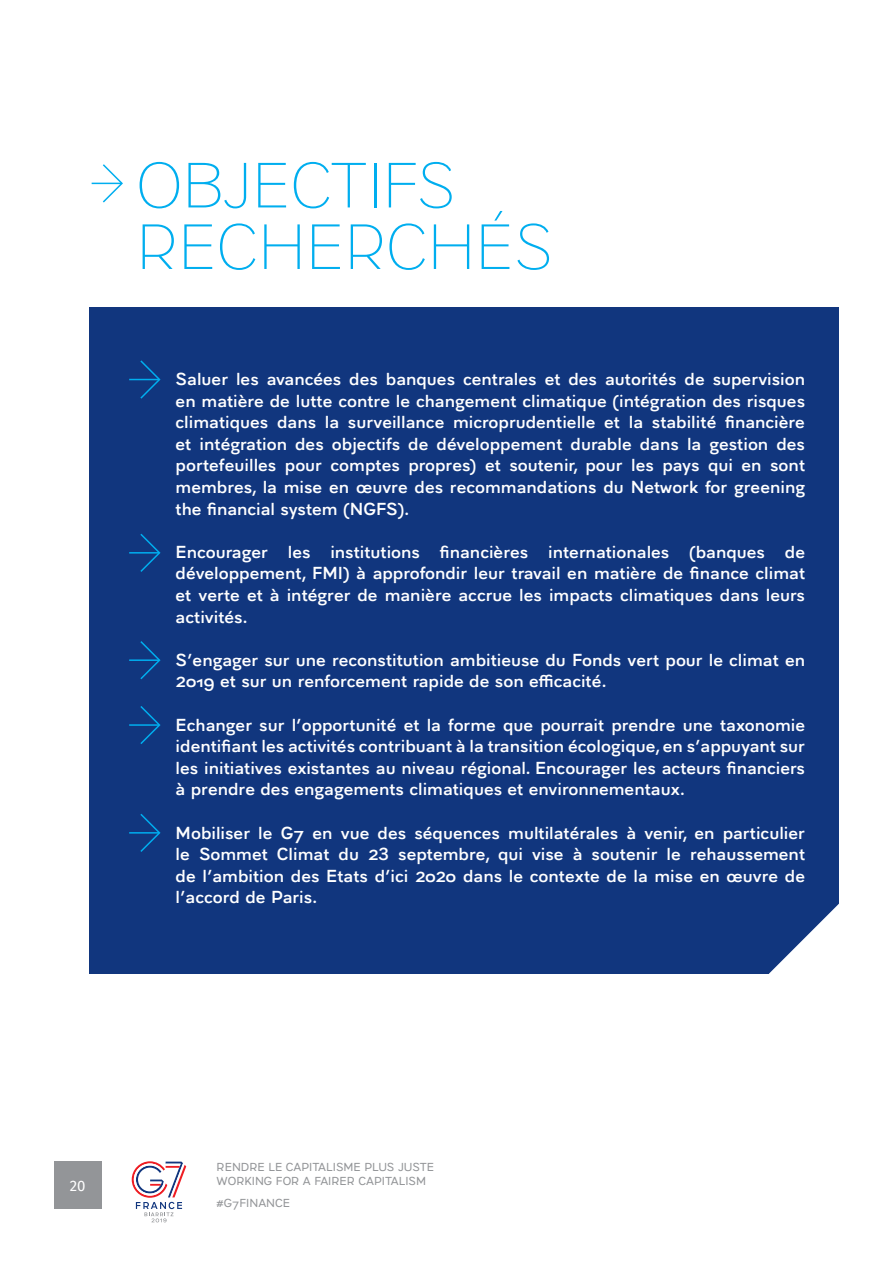
<style>
.page{position:relative;width:893px;height:1263px;background:#fff}
.page>*{position:absolute;margin:0;border:0;box-sizing:border-box;transform-origin:0 0}
.t1{font:100 66px "Aiglon Aaa";color:#00aeef}
.Texte_standard_-_bol{font:700 18px/21.6px "Aiglon Aaa";color:#fff;text-align:justify}
.t2{font:15px "Fira Sans";color:#fff}
.t3{font:12px/14.4px "Aiglon Aaa";color:#939598}
</style>
<div class="page">
<svg style="left:132px;top:1161px;width:54px;height:61px"></svg>
<div style="left:90px;top:307px;width:749px;height:667px;background:#11367e"></div>
<svg style="left:139px;top:360px;width:22px;height:39px"></svg>
<hr style="left:129px;top:379px;width:30px;height:1px;background:#00aeef">
<svg style="left:101px;top:164px;width:22px;height:39px"></svg>
<hr style="left:92px;top:183px;width:30px;height:1px;background:#00aeef">
<svg style="left:140px;top:533px;width:21px;height:39px"></svg>
<hr style="left:129px;top:552px;width:30px;height:2px;background:#00aeef">
<svg style="left:140px;top:641px;width:21px;height:39px"></svg>
<hr style="left:129px;top:659px;width:30px;height:2px;background:#00aeef">
<svg style="left:140px;top:706px;width:21px;height:38px"></svg>
<hr style="left:129px;top:724px;width:30px;height:2px;background:#00aeef">
<svg style="left:139px;top:814px;width:22px;height:38px"></svg>
<hr style="left:129px;top:832px;width:30px;height:1px;background:#00aeef">
<svg style="left:769px;top:904px;width:70px;height:70px"></svg>
<div style="left:54px;top:1161px;width:47px;height:48px;background:#939598"></div>
<p class="t1" style="left:136px;top:137px;width:321px">OBJECTIFS</p>
<p class="t1" style="left:136px;top:199px;width:418px">RECHERCHÉS</p>
<p class="Texte_standard_-_bol" style="left:176px;top:367px;width:631px">Saluer les avancées des banques centrales et des autorités de supervision en matière de lutte contre le changement climatique (intégration des risques climatiques dans la surveillance microprudentielle et la stabilité financière et intégration des objectifs de développement durable dans la gestion des portefeuilles pour comptes propres) et soutenir, pour les pays qui en sont membres, la mise en œuvre des recommandations du Network for greening the financial system (NGFS).</p>
<p class="Texte_standard_-_bol" style="left:176px;top:540px;width:631px">Encourager les institutions financières internationales (banques de développement, FMI) à approfondir leur travail en matière de finance climat et verte et à intégrer de manière accrue les impacts climatiques dans leurs activités.</p>
<p class="Texte_standard_-_bol" style="left:176px;top:648px;width:631px">S’engager sur une reconstitution ambitieuse du Fonds vert pour le climat en<br>2019 et sur un renforcement rapide de son efficacité.</p>
<p class="Texte_standard_-_bol" style="left:176px;top:712px;width:631px">Echanger sur l’opportunité et la forme que pourrait prendre une taxonomie identifiant les activités contribuant à la transition écologique, en s’appuyant sur les initiatives existantes au niveau régional. Encourager les acteurs financiers à prendre des engagements climatiques et environnementaux.</p>
<p class="Texte_standard_-_bol" style="left:176px;top:820px;width:631px">Mobiliser le G7 en vue des séquences multilatérales à venir, en particulier le Sommet Climat du 23 septembre, qui vise à soutenir le rehaussement de l’ambition des Etats d’ici 2020 dans le contexte de la mise en œuvre de l’accord de Paris.</p>
<p class="t2" style="left:70px;top:1174px;width:17px">20</p>
<p class="t3" style="left:217px;top:1158px;width:219px">RENDRE LE CAPITALISME PLUS JUSTE<br>WORKING FOR A FAIRER CAPITALISM</p>
<p class="t3" style="left:217px;top:1194px;width:75px">#G7FINANCE</p>
</div>
